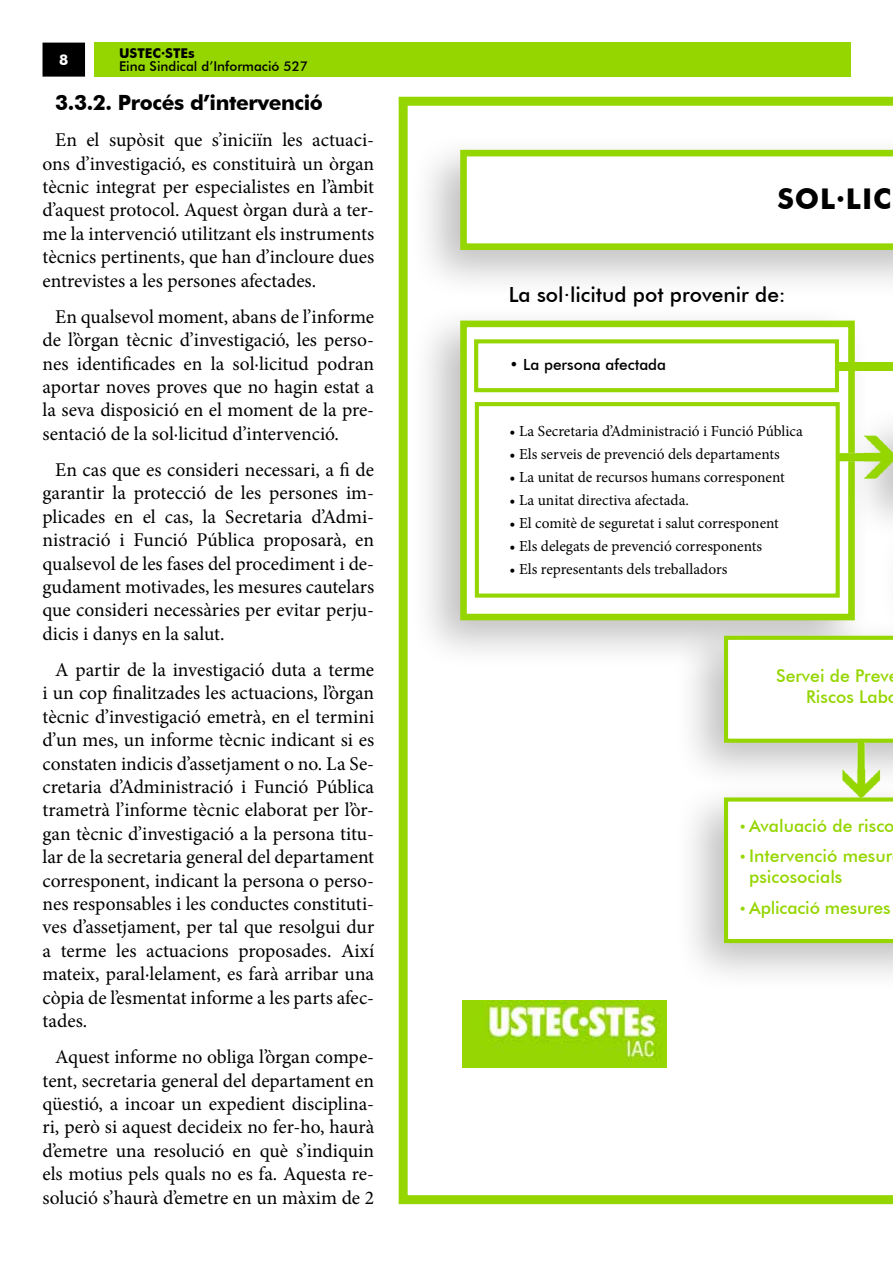
<style>
.page{position:relative;width:893px;height:1263px;background:#fff}
.page>*{position:absolute;margin:0;border:0;box-sizing:border-box;transform-origin:0 0}
.t1{font:700 28.5px "Futura BT";letter-spacing:.03em;color:#000}
.t2{font:700 21px "Futura BT";letter-spacing:-.02em;color:#000}
.t3{font:500 20.85px "Futura BT";color:#000}
.t4{font:19.5px/23.4px "Minion Pro";color:#000;text-align:justify}
.t5{font:500 17.55px/21.1px "Futura BT";color:#95d600;text-align:right}
.t6{font:15.3px "Minion Pro";color:#000}
.t7{font:500 15.3px "Futura BT";color:#000}
.t8{font:700 14.7px "Futura BT";color:#fcfcfc}
.t9{font:500 13.5px "Futura BT";color:#000}
.t10{font:700 13.5px "Futura BT";color:#000}
.s1{font-family:"Minion Pro";font-weight:400;font-size:15.3px}
</style>
<div class="page">
<div style="left:43px;top:43px;width:41px;height:33px;background:#000"></div>
<div style="left:43px;top:43px;width:42px;height:34px;border:2px solid #000"></div>
<div style="left:94px;top:42px;width:756px;height:34px;background:#95d600"></div>
<svg style="left:399px;top:97px;width:494px;height:1107px"></svg>
<p class="t8" style="left:59px;top:51px;width:11px">8</p>
<p class="t10" style="left:119px;top:45px;width:77px">USTEC·STEs</p>
<p class="t9" style="left:119px;top:58px;width:191px">Eina Sindical d’Informació 527</p>
<p class="t2" style="left:55px;top:90px;width:269px">3.3.2. Procés d’intervenció</p>
<p class="t4" style="left:43px;top:128px;width:333px;text-indent:13px">En el supòsit que s’iniciïn les actuaci&shy;ons d’investigació, es constituirà un òrgan tècnic integrat per especialistes en l’àmbit d’aquest protocol. Aquest òrgan durà a ter&shy;me la intervenció utilitzant els instruments tècnics pertinents, que han d’incloure dues entrevistes a les persones afectades.</p>
<p class="t4" style="left:43px;top:305px;width:333px;text-indent:13px">En qualsevol moment, abans de l’informe de l’òrgan tècnic d’investigació, les perso&shy;nes identificades en la sol·licitud podran aportar noves proves que no hagin estat a la seva disposició en el moment de la pre&shy;sentació de la sol·licitud d’intervenció.</p>
<p class="t4" style="left:43px;top:458px;width:333px;text-indent:13px">En cas que es consideri necessari, a fi de garantir la protecció de les persones im&shy;plicades en el cas, la Secretaria d’Admi&shy;nistració i Funció Pública proposarà, en qualsevol de les fases del procediment i de&shy;gudament motivades, les mesures cautelars que consideri necessàries per evitar perju&shy;dicis i danys en la salut.</p>
<p class="t4" style="left:43px;top:658px;width:333px;text-indent:13px">A partir de la investigació duta a terme i un cop finalitzades les actuacions, l’òrgan tècnic d’investigació emetrà, en el termini d’un mes, un informe tècnic indicant si es constaten indicis d’assetjament o no. La Se&shy;cretaria d’Administració i Funció Pública trametrà l’informe tècnic elaborat per l’òr&shy;gan tècnic d’investigació a la persona titu&shy;lar de la secretaria general del departament corresponent, indicant la persona o perso&shy;nes responsables i les conductes constituti&shy;ves d’assetjament, per tal que resolgui dur a terme les actuacions proposades. Així mateix, paral·lelament, es farà arribar una còpia de l’esmentat informe a les parts afec&shy;tades.</p>
<p class="t4" style="left:43px;top:1045px;width:333px;text-indent:13px">Aquest informe no obliga l’òrgan compe&shy;tent, secretaria general del departament en qüestió, a incoar un expedient disciplina&shy;ri, però si aquest decideix no fer-ho, haurà d’emetre una resolució en què s’indiquin els motius pels quals no es fa. Aquesta re&shy;solució s’haurà d’emetre en un màxim de 2</p>
<h1 class="t1" style="left:777px;top:182px;width:115px">SOL·LIC</h1>
<p class="t3" style="left:509px;top:282px;width:278px">La sol·licitud pot provenir de:</p>
<p class="t7" style="left:510px;top:355px;width:158px">• La persona afectada</p>
<p class="t6" style="left:510px;top:420px;width:295px">• La Secretaria d’Administració i Funció Pública</p>
<p class="t6" style="left:510px;top:444px;width:272px">• Els serveis de prevenció dels departaments</p>
<p class="t6" style="left:510px;top:467px;width:277px">• La unitat de recursos humans corresponent</p>
<p class="t6" style="left:510px;top:490px;width:181px">• La unitat directiva afectada.</p>
<p class="t6" style="left:510px;top:513px;width:271px">• El comitè de seguretat i salut corresponent</p>
<p class="t6" style="left:510px;top:536px;width:254px">• Els delegats de prevenció corresponents</p>
<p class="t6" style="left:510px;top:559px;width:219px">• Els representants dels treballadors</p>
<p class="t5" style="left:776px;top:665px;width:114px">Servei de Prev<br>Riscos Lab</p>
<p class="t5" style="left:740px;top:815px;width:156px"><span class="s1">•</span> Avaluació de risco</p>
<p class="t5" style="left:749px;top:845px;width:145px;text-align:left;text-indent:-9px"><span class="s1">•</span> Intervenció mesur psicosocials</p>
<p class="t5" style="left:740px;top:897px;width:152px"><span class="s1">•</span> Aplicació mesures</p>
</div>
